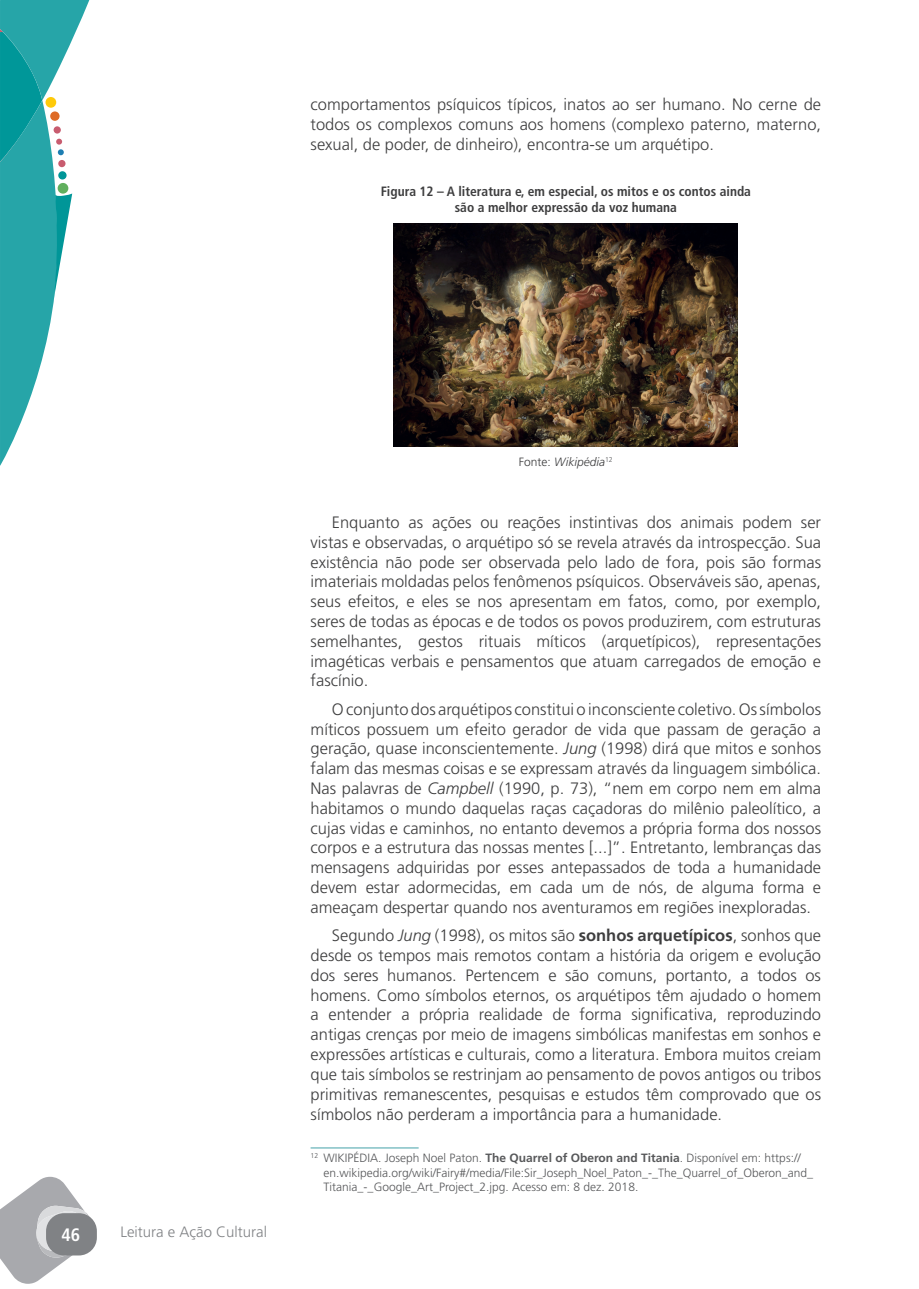
<style>
.page{position:relative;width:919px;height:1289px;background:#fff}
.page>*{position:absolute;margin:0;border:0;box-sizing:border-box;transform-origin:0 0}
.t1{font:700 condensed 18px "Frutiger LT Std";color:#fff}
.t2{font:300 16.5px/19.8px "Frutiger LT Std";color:#3e3e3f;text-align:justify}
.t3{font:300 15px "Frutiger LT Std";color:#808285}
.t4{font:700 condensed 13.5px/16.2px "Frutiger LT Std";color:#3e3e3f;text-align:center}
.t5{font:300 12px/14.4px "Frutiger LT Std";color:#57585a}
.t6{font:italic 300 12px "Frutiger LT Std";color:#3e3e3f}
.s1{font-style:normal}
.s2{font-style:italic}
.s3{font-weight:700}
</style>
<div class="page">
<svg style="left:0;top:0;width:89px;height:466px"></svg>
<svg style="left:0;top:1176px;width:96px;height:107px"></svg>
<div style="left:46px;top:1213px;width:51px;height:42px;background:#808285;border-radius:18px"></div>
<img style="left:393px;top:223px;width:345px;height:224px">
<hr style="left:310px;top:1147px;width:108px;height:1px;background:#82c1c5">
<p class="t2" style="left:310px;top:95px;width:512px">comportamentos psíquicos típicos, inatos ao ser humano. No cerne de todos os complexos comuns aos homens (complexo paterno, materno, sexual, de poder, de dinheiro), encontra-se um arquétipo.</p>
<p class="t4" style="left:380px;top:183px;width:372px">Figura 12 – A literatura e, em especial, os mitos e os contos ainda são a melhor expressão da voz humana</p>
<p class="t1" style="left:61px;top:1223px;width:20px">46</p>
<p class="t3" style="left:120px;top:1223px;width:148px">Leitura e Ação Cultural</p>
<p class="t6" style="left:519px;top:454px;width:95px"><span class="s1">Fonte:</span> Wikipédia<sup>12</sup></p>
<p class="t2" style="left:310px;top:512px;width:512px;text-indent:21px">Enquanto as ações ou reações instintivas dos animais podem ser vistas e observadas, o arquétipo só se revela através da introspecção. Sua existência não pode ser observada pelo lado de fora, pois são formas imateriais moldadas pelos fenômenos psíquicos. Observáveis são, apenas, seus efeitos, e eles se nos apresentam em fatos, como, por exemplo, seres de todas as épocas e de todos os povos produzirem, com estruturas semelhantes, gestos rituais míticos (arquetípicos), representações imagéticas verbais e pensamentos que atuam carregados de emoção e fascínio.</p>
<p class="t2" style="left:310px;top:699px;width:512px;text-indent:21px">O conjunto dos arquétipos constitui o inconsciente coletivo. Os símbolos míticos possuem um efeito gerador de vida que passam de geração a geração, quase inconscientemente. <span class="s2">Jung</span> (1998) dirá que mitos e sonhos falam das mesmas coisas e se expressam através da linguagem simbólica.<br>Nas palavras de <span class="s2">Campbell</span> (1990, p. 73), “nem em corpo nem em alma habitamos o mundo daquelas raças caçadoras do milênio paleolítico, a cujas vidas e caminhos, no entanto devemos a própria forma dos nossos corpos e a estrutura das nossas mentes [...]”. Entretanto, lembranças das mensagens adquiridas por esses antepassados de toda a humanidade devem estar adormecidas, em cada um de nós, de alguma forma e ameaçam despertar quando nos aventuramos em regiões inexploradas.</p>
<p class="t2" style="left:310px;top:925px;width:512px;text-indent:21px">Segundo <span class="s2">Jung</span> (1998), os mitos são <span class="s3">sonhos arquetípicos</span>, sonhos que desde os tempos mais remotos contam a história da origem e evolução dos seres humanos. Pertencem e são comuns, portanto, a todos os homens. Como símbolos eternos, os arquétipos têm ajudado o homem a entender a própria realidade de forma significativa, reproduzindo antigas crenças por meio de imagens simbólicas manifestas em sonhos e expressões artísticas e culturais, como a literatura. Embora muitos creiam que tais símbolos se restrinjam ao pensamento de povos antigos ou tribos primitivas remanescentes, pesquisas e estudos têm comprovado que os símbolos não perderam a importância para a humanidade.</p>
<p class="t5" style="left:323px;top:1151px;width:491px;text-indent:-13px"><sup>12</sup> WIKIPÉDIA. Joseph Noel Paton. <span class="s3">The Quarrel of Oberon and Titania</span>. Disponível em: https:// en.wikipedia.org/wiki/Fairy#/media/File:Sir_Joseph_Noel_Paton_-_The_Quarrel_of_Oberon_and_<br>Titania_-_Google_Art_Project_2.jpg. Acesso em: 8 dez. 2018.</p>
</div>
